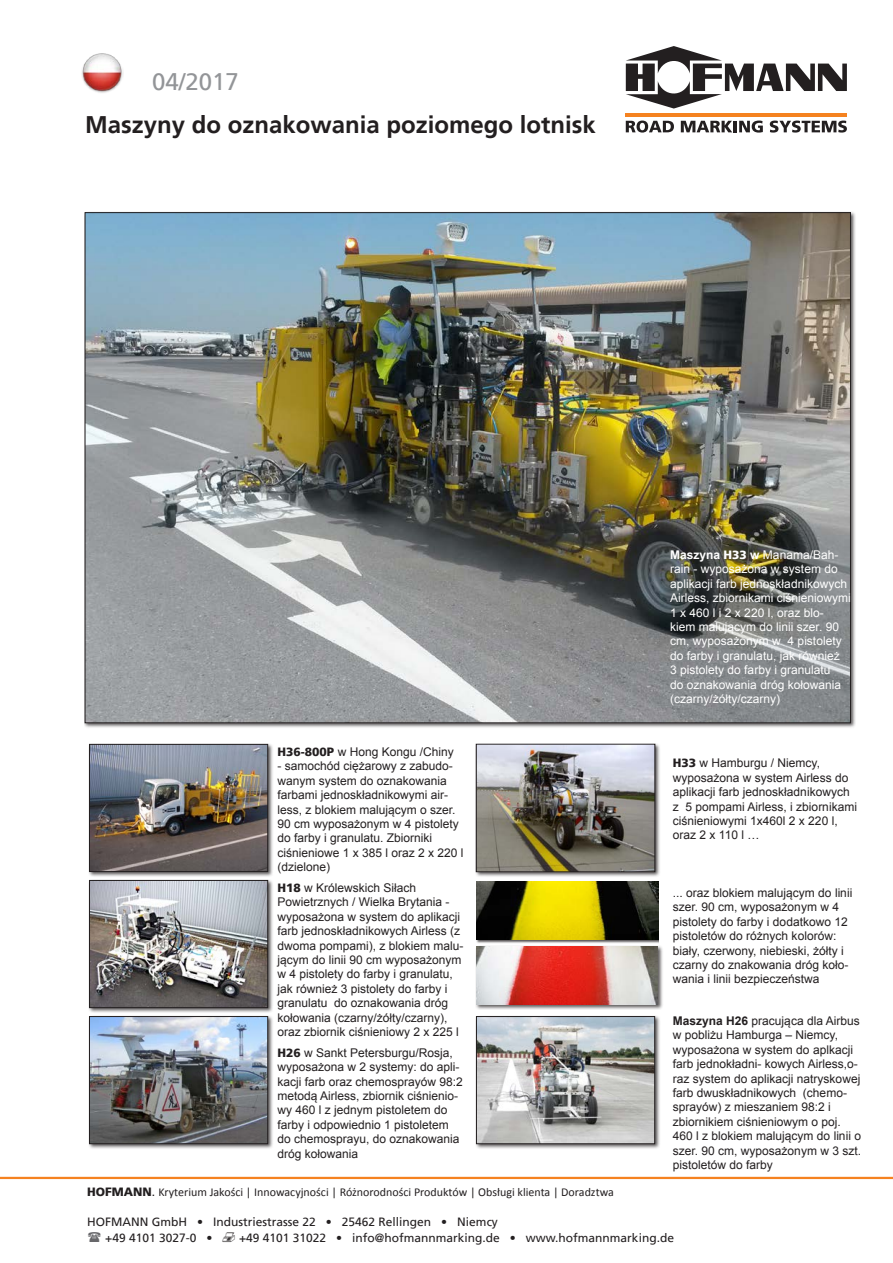
<style>
.page{position:relative;width:893px;height:1263px;background:#fff}
.page>*{position:absolute;margin:0;border:0;box-sizing:border-box;transform-origin:0 0}
.t1{font:700 24px "Frutiger";color:#231f20}
.t2{font:24px "Frutiger";color:#939598}
.t3{font:12px/14.4px "Arial";color:#231f20}
.t4{font:12px/14.4px "Arial";color:#fff}
.t5{font:12px "Frutiger";color:#231f20}
.t6{font:12px "Calibri";color:#231f20}
.s1{font-family:"Frutiger";font-weight:900}
.s2{font-family:"Frutiger"}
.s3{font-weight:700}
.s4{font-family:"Mar Vo Sym";font-size:13.5px}
</style>
<div class="page">
<img style="left:87px;top:214px;width:762px;height:507px">
<div style="left:88px;top:743px;width:185px;height:134px;background:#231f20;opacity:.75"></div>
<img style="left:91px;top:746px;width:175px;height:124px">
<div style="left:89px;top:744px;width:179px;height:128px;border:1px solid #231f20"></div>
<div style="left:475px;top:945px;width:188px;height:65px;background:#231f20;opacity:.75"></div>
<img style="left:476px;top:947px;width:182px;height:57px">
<div style="left:476px;top:882px;width:182px;height:61px;background:#231f20;opacity:.75"></div>
<img style="left:476px;top:882px;width:182px;height:57px">
<div style="left:475px;top:743px;width:185px;height:134px;background:#231f20;opacity:.75"></div>
<img style="left:478px;top:746px;width:175px;height:124px">
<div style="left:476px;top:744px;width:179px;height:128px;border:1px solid #231f20"></div>
<div style="left:88px;top:1015px;width:185px;height:134px;background:#231f20;opacity:.75"></div>
<img style="left:91px;top:1018px;width:175px;height:124px">
<div style="left:89px;top:1016px;width:179px;height:128px;border:1px solid #231f20"></div>
<div style="left:88px;top:879px;width:185px;height:134px;background:#231f20;opacity:.75"></div>
<img style="left:91px;top:882px;width:175px;height:124px">
<div style="left:89px;top:880px;width:179px;height:128px;border:1px solid #231f20"></div>
<hr style="left:626px;top:113px;width:221px;height:3px;background:#f58220">
<svg style="left:626px;top:46px;width:221px;height:63px"></svg>
<svg style="left:626px;top:121px;width:48px;height:12px"></svg>
<svg style="left:681px;top:121px;width:82px;height:12px"></svg>
<svg style="left:770px;top:121px;width:77px;height:12px"></svg>
<img style="left:81px;top:53px;width:42px;height:40px">
<hr style="left:0;top:1177px;width:893px;height:2px;background:#f58220">
<div style="left:475px;top:1015px;width:185px;height:134px;background:#231f20;opacity:.75"></div>
<img style="left:478px;top:1018px;width:175px;height:124px">
<div style="left:476px;top:1016px;width:179px;height:128px;border:1px solid #231f20"></div>
<p class="t2" style="left:152px;top:67px;width:88px">04/2017</p>
<p class="t1" style="left:85px;top:111px;width:512px">Maszyny do oznakowania poziomego lotnisk</p>
<p class="t3" style="left:277px;top:745px;width:178px"><span class="s1">H36-800P</span> w Hong Kongu /Chiny</p>
<p class="t3" style="left:277px;top:759px;width:188px">- samochód ciężarowy z zabudo&shy;wanym system do oznakowania farbami jednoskładnikowymi air&shy;less, z blokiem malującym o szer.<br>90 cm wyposażonym w 4 pistolety do farby i granulatu. Zbiorniki ciśnieniowe 1 x 385 l oraz 2 x 220 l (dzielone)</p>
<p class="t3" style="left:277px;top:881px;width:188px"><span class="s1">H18</span> w Królewskich Siłach<br>Powietrznych / Wielka Brytania - wyposażona w system do aplikacji farb jednoskładnikowych Airless (z dwoma pompami), z blokiem malu&shy;jącym do linii 90 cm wyposażonym w 4 pistolety do farby i granulatu, jak również 3 pistolety do farby i granulatu do oznakowania dróg kołowania (czarny/żółty/czarny), oraz zbiornik ciśnieniowy 2 x 225 l</p>
<p class="t3" style="left:277px;top:1045px;width:187px"><span class="s1">H26</span> w Sankt Petersburgu/Rosja, wyposażona w 2 systemy: do apli&shy;kacji farb oraz chemosprayów 98:2 metodą Airless, zbiornik ciśnienio&shy;wy 460 l z jednym pistoletem do farby i odpowiednio 1 pistoletem do chemosprayu, do oznakowania dróg kołowania</p>
<p class="t6" style="left:87px;top:1184px;width:528px"><span class="s1">HOFMANN</span><span class="s2">.</span> Kryterium Jakości | Innowacyjności | Różnorodności Produktów | Obsługi klienta | Doradztwa</p>
<p class="t4" style="left:670px;top:548px;width:182px"><span class="s3">Maszyna</span> <span class="s1">H33</span> <span class="s3">w</span> Manama/Bah&shy;rain - wyposażona w system do aplikacji farb jednoskładnikowych<br>Airless, zbiornikami ciśnieniowymi<br>1 x 460 l i 2 x 220 l, oraz blo&shy;kiem malującym do linii szer. 90 cm, wyposażonym w 4 pistolety do farby i granulatu, jak również<br>3 pistolety do farby i granulatu<br>do oznakowania dróg kołowania (czarny/żółty/czarny)</p>
<p class="t3" style="left:673px;top:756px;width:186px"><span class="s1">H33</span> w Hamburgu / Niemcy, wyposażona w system Airless do aplikacji farb jednoskładnikowych z 5 pompami Airless, i zbiornikami ciśnieniowymi 1x460l 2 x 220 l, oraz 2 x 110 l …</p>
<p class="t3" style="left:673px;top:886px;width:181px">... oraz blokiem malującym do linii szer. 90 cm, wyposażonym w 4 pistolety do farby i dodatkowo 12 pistoletów do różnych kolorów: biały, czerwony, niebieski, żółty i czarny do znakowania dróg koło&shy;wania i linii bezpieczeństwa</p>
<p class="t3" style="left:673px;top:1013px;width:190px"><span class="s3">Maszyna H26</span> pracująca dla Airbus w pobliżu Hamburga – Niemcy, wyposażona w system do aplkacji farb jednokładni- kowych Airless,o&shy;raz system do aplikacji natryskowej farb dwuskładnikowych (chemo&shy;sprayów) z mieszaniem 98:2 i zbiornikiem ciśnieniowym o poj.<br>460 l z blokiem malującym do linii o szer. 90 cm, wyposażonym w 3 szt. pistoletów do farby</p>
<p class="t5" style="left:87px;top:1215px;width:412px">HOFMANN GmbH • Industriestrasse 22 • 25462 Rellingen • Niemcy</p>
<p class="t5" style="left:105px;top:1231px;width:570px">+49 4101 3027-0 • <span class="s4">v</span> +49 4101 31022 • info@hofmannmarking.de • www.hofmannmarking.de</p>
</div>
